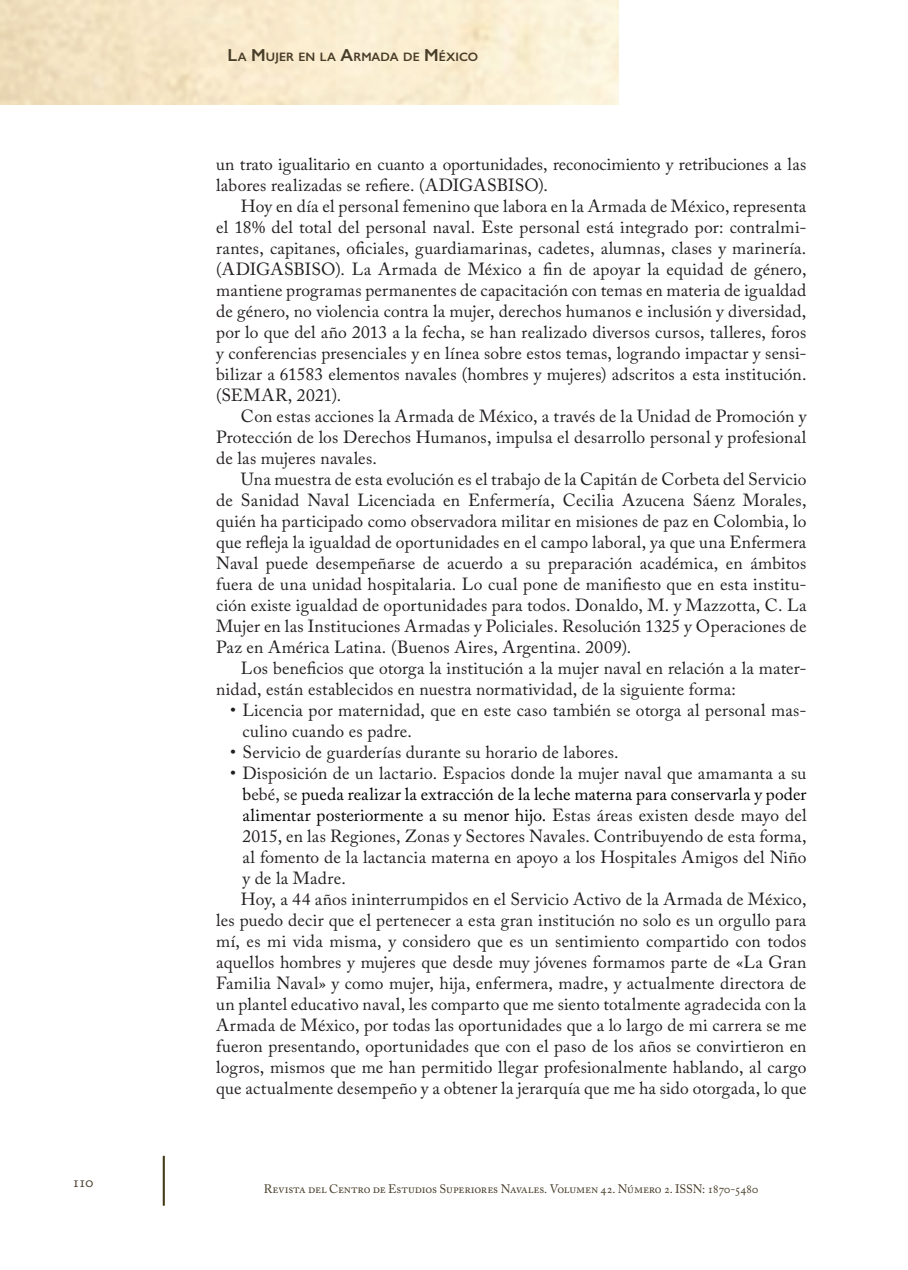
<style>
.page{position:relative;width:908px;height:1270px;background:#fff}
.page>*{position:absolute;margin:0;border:0;box-sizing:border-box;transform-origin:0 0}
._05_Normal{font:17.5px/21px "Adobe Caslon Pro";letter-spacing:.01em;color:#231f20;text-align:justify}
.t1{font:15.75px "Adobe Caslon Pro";color:#473d29}
.t2{font:12.25px "Adobe Caslon Pro";letter-spacing:-.015em;color:#473d29}
.t3{font:600 12.25px "Gill Sans";letter-spacing:.005em;color:#483d29}
.s1{font-family:"Aller";color:#fff}
.s2{font-size:17.5px}
.s3{color:#000}
</style>
<div class="page">
<hr style="left:163px;top:1156px;width:2px;height:49px;background:#453b18">
<p class="t1" style="left:69px;top:1173px;width:26px"><span class="s1">1</span>110</p>
<p class="t3" style="left:227px;top:49px;width:252px"><span class="s2">L</span>A <span class="s2">M</span>UJER EN LA <span class="s2">A</span>RMADA DE <span class="s2">M</span>ÉXICO</p>
<p class="_05_Normal" style="left:216px;top:153px;width:592px">un trato igualitario en cuanto a oportunidades, reconocimiento y retribuciones a las labores realizadas se refiere. (ADIGASBISO).</p>
<p class="_05_Normal" style="left:216px;top:195px;width:592px;text-indent:25px">Hoy en día el personal femenino que labora en la Armada de México, representa el 18% del total del personal naval. Este personal está integrado por: contralmi&shy;rantes, capitanes, oficiales, guardiamarinas, cadetes, alumnas, clases y marinería. (ADIGASBISO). La Armada de México a fin de apoyar la equidad de género, mantiene programas permanentes de capacitación con temas en materia de igualdad de género, no violencia contra la mujer, derechos humanos e inclusión y diversidad, por lo que del año 2 013 a la fecha, se han realizado diversos cursos, talleres, foros y conferencias presenciales y en línea sobre estos temas, logrando impactar y sensi&shy;bilizar a 61583 elementos navales (hombres y mujeres) adscritos a esta institución. (SEMAR, 2021).</p>
<p class="_05_Normal" style="left:216px;top:405px;width:592px;text-indent:25px">Con estas acciones la Armada de México, a través de la Unidad de Promoción y Protección de los Derechos Humanos, impulsa el desarrollo personal y profesional de las mujeres navales.</p>
<p class="_05_Normal" style="left:216px;top:468px;width:592px;text-indent:25px">Una muestra de esta evolución es el trabajo de la Capitán de Corbeta del Servicio de Sanidad Naval Licenciada en Enfermería, Cecilia Azucena Sáenz Morales, quién ha participado como observadora militar en misiones de paz en Colombia, lo que refleja la igualdad de oportunidades en el campo laboral, ya que una Enfermera Naval puede desempeñarse de acuerdo a su preparación académica, en ámbitos fuera de una unidad hospitalaria. Lo cual pone de manifiesto que en esta institu&shy;ción existe igualdad de oportunidades para todos. Donaldo, M. y Mazzotta, C. La Mujer en las Instituciones Armadas y Policiales. Resolución 1325 y Operaciones de Paz en América Latina. (Buenos Aires, Argentina. 2009).</p>
<p class="_05_Normal" style="left:216px;top:657px;width:592px;text-indent:25px">Los beneficios que otorga la institución a la mujer naval en relación a la mater&shy;nidad, están establecidos en nuestra normatividad, de la siguiente forma:</p>
<p class="_05_Normal" style="left:242px;top:699px;width:565px;text-indent:-12px">• Licencia por maternidad, que en este caso también se otorga al personal mas&shy;culino cuando es padre.</p>
<p class="_05_Normal" style="left:230px;top:741px;width:390px">• Servicio de guarderías durante su horario de labores.</p>
<p class="_05_Normal" style="left:242px;top:762px;width:565px;text-indent:-12px">• Disposición de un lactario. Espacios donde la mujer naval que amamanta a su <span class="s3">b</span>ebé, se <span class="s3">pueda realizar la extracción de la leche materna para conservarla y poder alimentar posteriormente a su menor hijo.</span> Estas áreas existen desde mayo del 2015, en las Regiones, Zonas y Sectores Navales. Contribuyendo de esta forma, al fomento de la lactancia materna en apoyo a los Hospitales Amigos del Niño y de la Madre.</p>
<p class="_05_Normal" style="left:216px;top:888px;width:592px;text-indent:25px">Hoy, a 44 años ininterrumpidos en el Servicio Activo de la Armada de México, les puedo decir que el pertenecer a esta gran institución no solo es un orgullo para mí, es mi vida misma, y considero que es un sentimiento compartido con todos aquellos hombres y mujeres que desde muy jóvenes formamos parte de «La Gran Familia Naval» y como mujer, hija, enfermera, madre, y actualmente directora de un plantel educativo naval, les comparto que me siento totalmente agradecida con la Armada de México, por todas las oportunidades que a lo largo de mi carrera se me fueron presentando, oportunidades que con el paso de los años se convirtieron en logros, mismos que me han permitido llegar profesionalmente hablando, al cargo que actualmente desempeño y a obtener la jerarquía que me ha sido otorgada, lo que</p>
<p class="t2" style="left:264px;top:1182px;width:496px">Revista del Centro de Estudios Superiores Navales. Volumen 42. Número 2. ISSN: 1870-5480</p>
</div>
